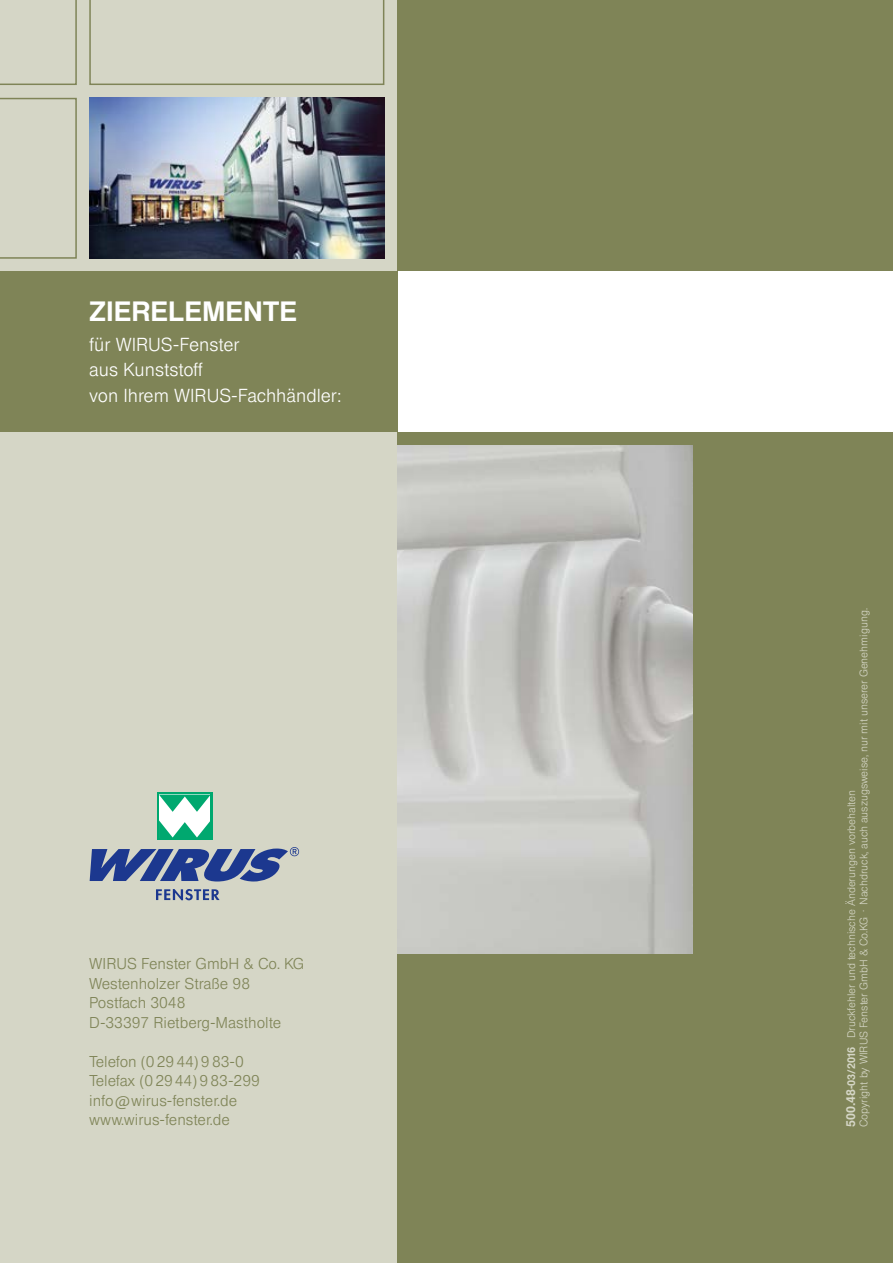
<style>
.page{position:relative;width:893px;height:1263px;background:#fff}
.page>*{position:absolute;margin:0;border:0;box-sizing:border-box;transform-origin:0 0}
.t1{font:500 26.7px "Europa Gro SBOP";color:#fff}
.t2{font:300 18px/25.5px "Europa Gro SBOP";color:#fff}
.t3{font:300 15px/19.5px "Europa Gro SBOP";color:#7f8457}
.t4{font:300 10.5px/12.6px "Europa Gro SBOP";color:#d5d6c6}
.s1{font-weight:500;font-size:12px}
.s2{font-weight:500}
</style>
<div class="page">
<div style="left:0;top:0;width:397px;height:1263px;background:#d5d6c6"></div>
<div style="left:397px;top:0;width:496px;height:1263px;background:#7f8457"></div>
<div style="left:384px;top:271px;width:509px;height:161px;background:#fff"></div>
<img style="left:89px;top:98px;width:295px;height:161px">
<img style="left:397px;top:445px;width:295px;height:508px">
<div style="left:0;top:271px;width:397px;height:161px;background:#7f8457"></div>
<svg style="left:89px;top:0;width:295px;height:85px"></svg>
<svg style="left:0;top:98px;width:77px;height:161px"></svg>
<svg style="left:0;top:0;width:77px;height:85px"></svg>
<div style="left:157px;top:792px;width:56px;height:48px;background:#00a86f"></div>
<div style="left:160px;top:795px;width:50px;height:43px;background:#fff"></div>
<svg style="left:159px;top:794px;width:51px;height:18px"></svg>
<svg style="left:159px;top:820px;width:51px;height:18px"></svg>
<svg style="left:90px;top:847px;width:209px;height:34px"></svg>
<svg style="left:156px;top:889px;width:64px;height:11px"></svg>
<h1 class="t1" style="left:89px;top:295px;width:209px">ZIERELEMENTE</h1>
<p class="t2" style="left:89px;top:331px;width:253px">für WIRUS-Fenster<br>aus Kunststoff<br>von Ihrem WIRUS-Fachhändler:</p>
<p class="t3" style="left:89px;top:954px;width:217px">WIRUS Fenster GmbH &amp; Co. KG<br>Westenholzer Straße 98<br>Postfach 3048<br>D-33397 Rietberg-Mastholte</p>
<p class="t3" style="left:89px;top:1051px;width:172px">Telefon (0 2944) 9 83-0<br>Telefax (0 2944) 9 83-299 info@wirus-fenster.de www.wirus-fenster.de</p>
<p class="t4" style="left:845px;top:1127px;width:520px;rotate:-90deg"><span class="s1">500.48</span><span class="s2">-03/2016</span> Druckfehler und technische Änderungen vorbehalten<br>Copyright by WIRUS Fenster GmbH &amp; Co.KG · Nachdruck, auch auszugsweise, nur mit unserer Genehmigung.</p>
</div>
